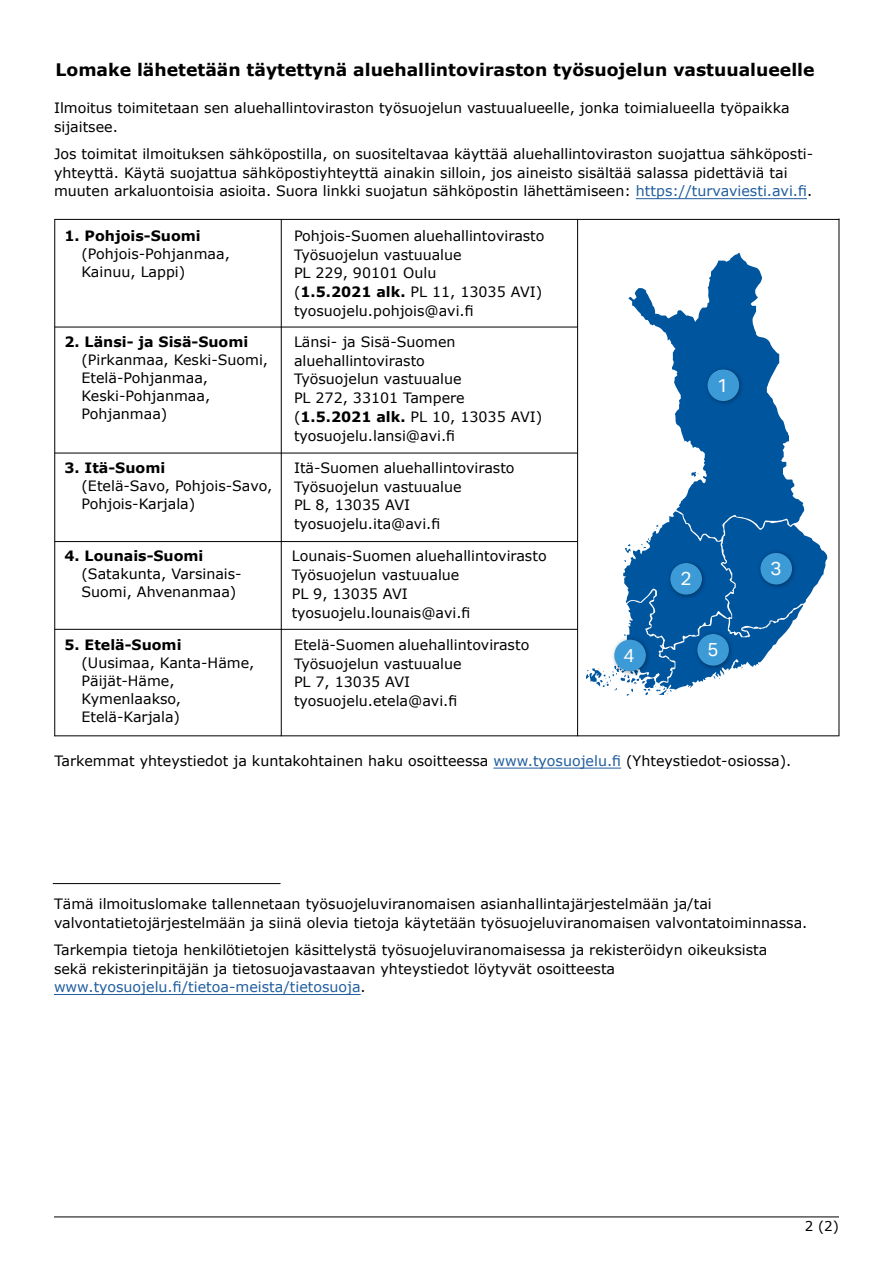
<style>
.page{position:relative;width:893px;height:1263px;background:#fff}
.page>*{position:absolute;margin:0;border:0;box-sizing:border-box;transform-origin:0 0}
.t1{font:18.9px "Aktiv Grotesk";color:#fff}
.Otsikko_h2{font:700 17.25px "Verdana";color:#000}
.Leipis_taulukko{font:14.25px/18.8px "Verdana";color:#000}
.Leipis_taulukko_ylap{font:14.25px/18.8px "Verdana";color:#000}
.Leipis{font:14.25px "Verdana";color:#000}
.Leipis_taulukko-2{font:700 14.25px "Verdana";color:#000}
.t2{font:13.5px "Verdana";color:#000}
.s1{color:#215e9e}
.s2{font-weight:700}
</style>
<div class="page">
<hr style="left:54px;top:1216px;width:785px;height:1px;background:#000">
<hr style="left:636px;top:198px;width:171px;height:1px;background:#215e9e">
<hr style="left:54px;top:994px;width:307px;height:1px;background:#215e9e">
<svg style="left:628px;top:253px;width:176px;height:258px"></svg>
<svg style="left:691px;top:472px;width:8px;height:5px"></svg>
<svg style="left:585px;top:511px;width:243px;height:185px"></svg>
<img style="left:703px;top:364px;width:43px;height:44px">
<div style="left:708px;top:369px;width:31px;height:32px;background:#3c9bd6;border-radius:50%"></div>
<img style="left:755px;top:548px;width:44px;height:43px">
<div style="left:760px;top:553px;width:32px;height:31px;background:#3c9bd6;border-radius:50%"></div>
<img style="left:666px;top:558px;width:42px;height:43px">
<div style="left:670px;top:563px;width:32px;height:32px;background:#3c9bd6;border-radius:50%"></div>
<img style="left:692px;top:629px;width:44px;height:43px">
<div style="left:697px;top:634px;width:32px;height:32px;background:#3c9bd6;border-radius:50%"></div>
<img style="left:609px;top:635px;width:43px;height:43px">
<div style="left:614px;top:640px;width:32px;height:31px;background:#3c9bd6;border-radius:50%"></div>
<hr style="left:493px;top:768px;width:128px;height:1px;background:#215e9e">
<hr style="left:55px;top:327px;width:523px;height:1px;background:#000">
<hr style="left:55px;top:453px;width:523px;height:1px;background:#000">
<hr style="left:55px;top:541px;width:523px;height:1px;background:#000">
<hr style="left:55px;top:629px;width:523px;height:1px;background:#000">
<hr style="left:54px;top:735px;width:785px;height:1px;background:#000">
<hr style="left:54px;top:219px;width:1px;height:517px;background:#000">
<hr style="left:281px;top:219px;width:1px;height:517px;background:#000">
<hr style="left:577px;top:219px;width:1px;height:517px;background:#000">
<hr style="left:54px;top:219px;width:785px;height:1px;background:#000">
<hr style="left:839px;top:219px;width:1px;height:517px;background:#000">
<hr style="left:53px;top:883px;width:228px;height:1px;background:#000">
<h2 class="Otsikko_h2" style="left:56px;top:58px;width:761px">Lomake lähetetään täytettynä aluehallintoviraston työsuojelun vastuualueelle</h2>
<p class="Leipis_taulukko" style="left:54px;top:98px;width:737px">Ilmoitus toimitetaan sen aluehallintoviraston työsuojelun vastuualueelle, jonka toimialueella työpaikka sijaitsee.</p>
<p class="Leipis_taulukko_ylap" style="left:54px;top:144px;width:760px">Jos toimitat ilmoituksen sähköpostilla, on suositeltavaa käyttää aluehallintoviraston suojattua sähköposti&shy;yhteyttä. Käytä suojattua sähköpostiyhteyttä ainakin silloin, jos aineisto sisältää salassa pidettäviä tai muuten arkaluontoisia asioita. Suora linkki suojatun sähköpostin lähettämiseen: <span class="s1">https://turvaviesti.avi.fi</span>.</p>
<p class="Leipis_taulukko-2" style="left:65px;top:226px;width:138px">1. Pohjois-Suomi</p>
<p class="Leipis_taulukko" style="left:82px;top:245px;width:150px;line-height:18px">(Pohjois-Pohjanmaa,<br>Kainuu, Lappi)</p>
<p class="Leipis_taulukko-2" style="left:65px;top:332px;width:185px">2. Länsi- ja Sisä-Suomi</p>
<p class="Leipis_taulukko" style="left:82px;top:351px;width:188px;line-height:18px">(Pirkanmaa, Keski-Suomi,<br>Etelä-Pohjanmaa,<br>Keski-Pohjanmaa,<br>Pohjanmaa)</p>
<p class="Leipis_taulukko-2" style="left:65px;top:458px;width:102px">3. Itä-Suomi</p>
<p class="Leipis_taulukko" style="left:82px;top:477px;width:192px;line-height:18px">(Etelä-Savo, Pohjois-Savo,<br>Pohjois-Karjala)</p>
<p class="Leipis_taulukko-2" style="left:65px;top:546px;width:140px">4. Lounais-Suomi</p>
<p class="Leipis_taulukko" style="left:82px;top:565px;width:162px;line-height:18px">(Satakunta, Varsinais-<br>Suomi, Ahvenanmaa)</p>
<p class="Leipis_taulukko-2" style="left:65px;top:635px;width:119px">5. Etelä-Suomi</p>
<p class="Leipis_taulukko" style="left:82px;top:653px;width:174px">(Uusimaa, Kanta-Häme,</p>
<p class="Leipis_taulukko" style="left:82px;top:672px;width:101px;line-height:18px">Päijät-Häme,<br>Kymenlaakso,<br>Etelä-Karjala)</p>
<p class="Leipis_taulukko" style="left:294px;top:226px;width:252px">Pohjois-Suomen aluehallintovirasto<br>Työsuojelun vastuualue<br>PL 229, 90101 Oulu</p>
<p class="Leipis_taulukko" style="left:294px;top:282px;width:250px">(<span class="s2">1.5.2021 alk.</span> PL 11, 13035 AVI) tyosuojelu.pohjois@avi.fi</p>
<p class="Leipis_taulukko" style="left:294px;top:332px;width:172px">Länsi- ja Sisä-Suomen aluehallintovirasto<br>Työsuojelun vastuualue<br>PL 272, 33101 Tampere</p>
<p class="Leipis_taulukko" style="left:294px;top:407px;width:250px">(<span class="s2">1.5.2021 alk.</span> PL 10, 13035 AVI) tyosuojelu.lansi@avi.fi</p>
<p class="Leipis_taulukko" style="left:294px;top:458px;width:222px">Itä-Suomen aluehallintovirasto<br>Työsuojelun vastuualue<br>PL 8, 13035 AVI tyosuojelu.ita@avi.fi</p>
<p class="Leipis_taulukko" style="left:292px;top:547px;width:256px">Lounais-Suomen aluehallintovirasto<br>Työsuojelun vastuualue<br>PL 9, 13035 AVI tyosuojelu.lounais@avi.fi</p>
<p class="Leipis_taulukko" style="left:294px;top:635px;width:237px">Etelä-Suomen aluehallintovirasto<br>Työsuojelun vastuualue<br>PL 7, 13035 AVI tyosuojelu.etela@avi.fi</p>
<h1 class="t1" style="left:717px;top:374px;width:13px">1</h1>
<h1 class="t1" style="left:680px;top:568px;width:13px">2</h1>
<h1 class="t1" style="left:624px;top:644px;width:13px">4</h1>
<h1 class="t1" style="left:707px;top:639px;width:13px">5</h1>
<h1 class="t1" style="left:771px;top:558px;width:13px">3</h1>
<p class="Leipis" style="left:54px;top:751px;width:738px">Tarkemmat yhteystiedot ja kuntakohtainen haku osoitteessa <span class="s1">www.tyosuojelu.fi</span> (Yhteystiedot-osiossa).</p>
<p class="Leipis_taulukko" style="left:54px;top:894px;width:755px">Tämä ilmoituslomake tallennetaan työsuojeluviranomaisen asianhallintajärjestelmään ja/tai valvontatietojärjestelmään ja siinä olevia tietoja käytetään työsuojeluviranomaisen valvontatoiminnassa.</p>
<p class="Leipis_taulukko_ylap" style="left:54px;top:940px;width:715px">Tarkempia tietoja henkilötietojen käsittelystä työsuojeluviranomaisessa ja rekisteröidyn oikeuksista sekä rekisterinpitäjän ja tietosuojavastaavan yhteystiedot löytyvät osoitteesta <span class="s1">www.tyosuojelu.fi/tietoa-meista/tietosuoja</span>.</p>
<p class="t2" style="left:805px;top:1217px;width:36px">2 (2)</p>
</div>
